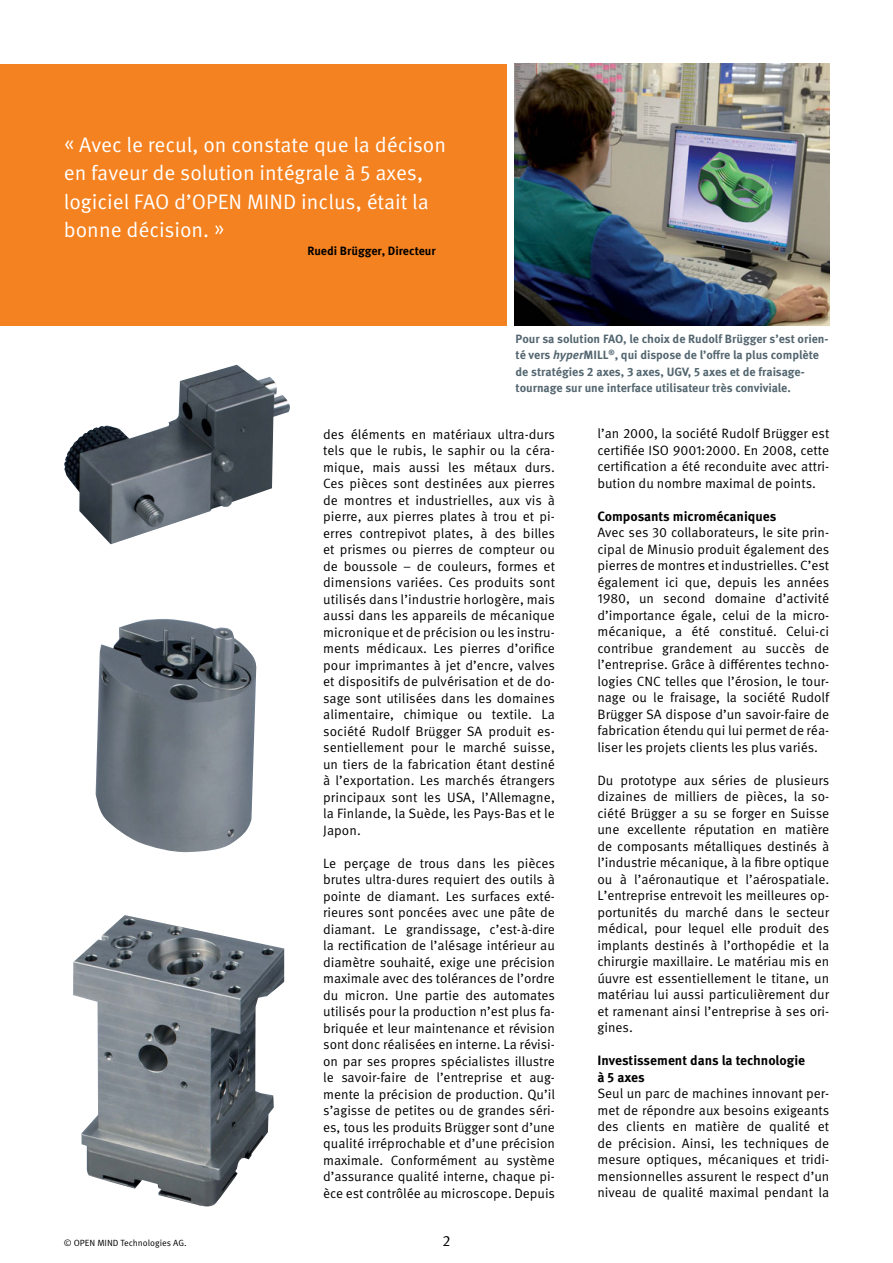
<style>
.page{position:relative;width:893px;height:1263px;background:#fff}
.page>*{position:absolute;margin:0;border:0;box-sizing:border-box;transform-origin:0 0}
.t1{font:21px/28.5px "Meta Pro";color:#fff}
.t2{font:15px "Meta Pro";color:#000}
.t3{font:13.5px/16.5px "Meta Pro";color:#000;text-align:justify}
.t4{font:700 13.5px/16.5px "Meta Pro";color:#000}
.t5{font:700 12px/16.5px "Meta Pro";color:#546670}
.t6{font:700 12px "Meta Pro";color:#000}
.t7{font:9px "Meta Pro";color:#000}
.s1{font-style:italic}
</style>
<div class="page">
<img style="left:514px;top:64px;width:315px;height:261px">
<div style="left:0;top:64px;width:506px;height:261px;background:#f58220"></div>
<img style="left:64px;top:365px;width:226px;height:179px">
<img style="left:96px;top:619px;width:161px;height:234px">
<img style="left:73px;top:915px;width:211px;height:292px">
<h1 class="t1" style="left:64px;top:130px;width:384px">« Avec le recul, on constate que la décison en faveur de solution intégrale à 5 axes, logiciel FAO d’OPEN MIND inclus, était la bonne décision. »</h1>
<p class="t6" style="left:307px;top:244px;width:130px">Ruedi Brügger, Directeur</p>
<p class="t5" style="left:516px;top:331px;width:314px">Pour sa solution FAO, le choix de Rudolf Brügger s’est orien&shy;té vers <span class="s1">hyper</span>MILL<sup>®</sup>, qui dispose de l’offre la plus complète de stratégies 2 axes, 3 axes, UGV, 5 axes et de fraisage&shy;tournage sur une interface utilisateur très conviviale.</p>
<p class="t3" style="left:323px;top:426px;width:233px">des éléments en matériaux ultra-durs tels que le rubis, le saphir ou la céra&shy;mique, mais aussi les métaux durs.<br>Ces pièces sont destinées aux pierres de montres et industrielles, aux vis à pierre, aux pierres plates à trou et pi&shy;erres contrepivot plates, à des billes et prismes ou pierres de compteur ou de boussole – de couleurs, formes et dimensions variées. Ces produits sont utilisés dans l’industrie horlogère, mais aussi dans les appareils de mécanique micronique et de précision ou les instru&shy;ments médicaux. Les pierres d’orifice pour imprimantes à jet d’encre, valves et dispositifs de pulvérisation et de do&shy;sage sont utilisées dans les domaines alimentaire, chimique ou textile. La société Rudolf Brügger SA produit es&shy;sentiellement pour le marché suisse, un tiers de la fabrication étant destiné à l’exportation. Les marchés étrangers principaux sont les USA, l’Allemagne, la Finlande, la Suède, les Pays-Bas et le Japon.</p>
<p class="t3" style="left:323px;top:855px;width:233px">Le perçage de trous dans les pièces brutes ultra-dures requiert des outils à pointe de diamant. Les surfaces exté&shy;rieures sont poncées avec une pâte de diamant. Le grandissage, c’est-à-dire la rectification de l’alésage intérieur au diamètre souhaité, exige une précision maximale avec des tolérances de l’ordre du micron. Une partie des automates utilisés pour la production n’est plus fa&shy;briquée et leur maintenance et révision sont donc réalisées en interne. La révisi&shy;on par ses propres spécialistes illustre le savoir-faire de l’entreprise et aug&shy;mente la précision de production. Qu’il s’agisse de petites ou de grandes séri&shy;es, tous les produits Brügger sont d’une qualité irréprochable et d’une précision maximale. Conformément au système d’assurance qualité interne, chaque pi&shy;èce est contrôlée au microscope. Depuis</p>
<p class="t7" style="left:64px;top:1237px;width:124px">© OPEN MIND Technologies AG.</p>
<p class="t2" style="left:442px;top:1232px;width:9px">2</p>
<p class="t3" style="left:597px;top:426px;width:233px">l’an 2000, la société Rudolf Brügger est certifiée ISO 9001:2000. En 2008, cette certification a été reconduite avec attri&shy;bution du nombre maximal de points.</p>
<p class="t4" style="left:597px;top:508px;width:180px">Composants micromécaniques</p>
<p class="t3" style="left:597px;top:525px;width:233px">Avec ses 30 collaborateurs, le site prin&shy;cipal de Minusio produit également des pierres de montres et industrielles. C’est également ici que, depuis les années 1980, un second domaine d’activité d’importance égale, celui de la micro&shy;mécanique, a été constitué. Celui-ci contribue grandement au succès de l’entreprise. Grâce à différentes techno&shy;logies CNC telles que l’érosion, le tour&shy;nage ou le fraisage, la société Rudolf Brügger SA dispose d’un savoir-faire de fabrication étendu qui lui permet de réa&shy;liser les projets clients les plus variés.</p>
<p class="t3" style="left:597px;top:772px;width:233px">Du prototype aux séries de plusieurs dizaines de milliers de pièces, la so&shy;ciété Brügger a su se forger en Suisse une excellente réputation en matière de composants métalliques destinés à l’industrie mécanique, à la fibre optique ou à l’aéronautique et l’aérospatiale.<br>L’entreprise entrevoit les meilleures op&shy;portunités du marché dans le secteur médical, pour lequel elle produit des implants destinés à l’orthopédie et la chirurgie maxillaire. Le matériau mis en úuvre est essentiellement le titane, un matériau lui aussi particulièrement dur et ramenant ainsi l’entreprise à ses ori&shy;gines.</p>
<p class="t4" style="left:597px;top:1053px;width:209px">Investissement dans la technologie à 5 axes</p>
<p class="t3" style="left:597px;top:1086px;width:233px">Seul un parc de machines innovant per&shy;met de répondre aux besoins exigeants des clients en matière de qualité et de précision. Ainsi, les techniques de mesure optiques, mécaniques et tridi&shy;mensionnelles assurent le respect d’un niveau de qualité maximal pendant la</p>
</div>
